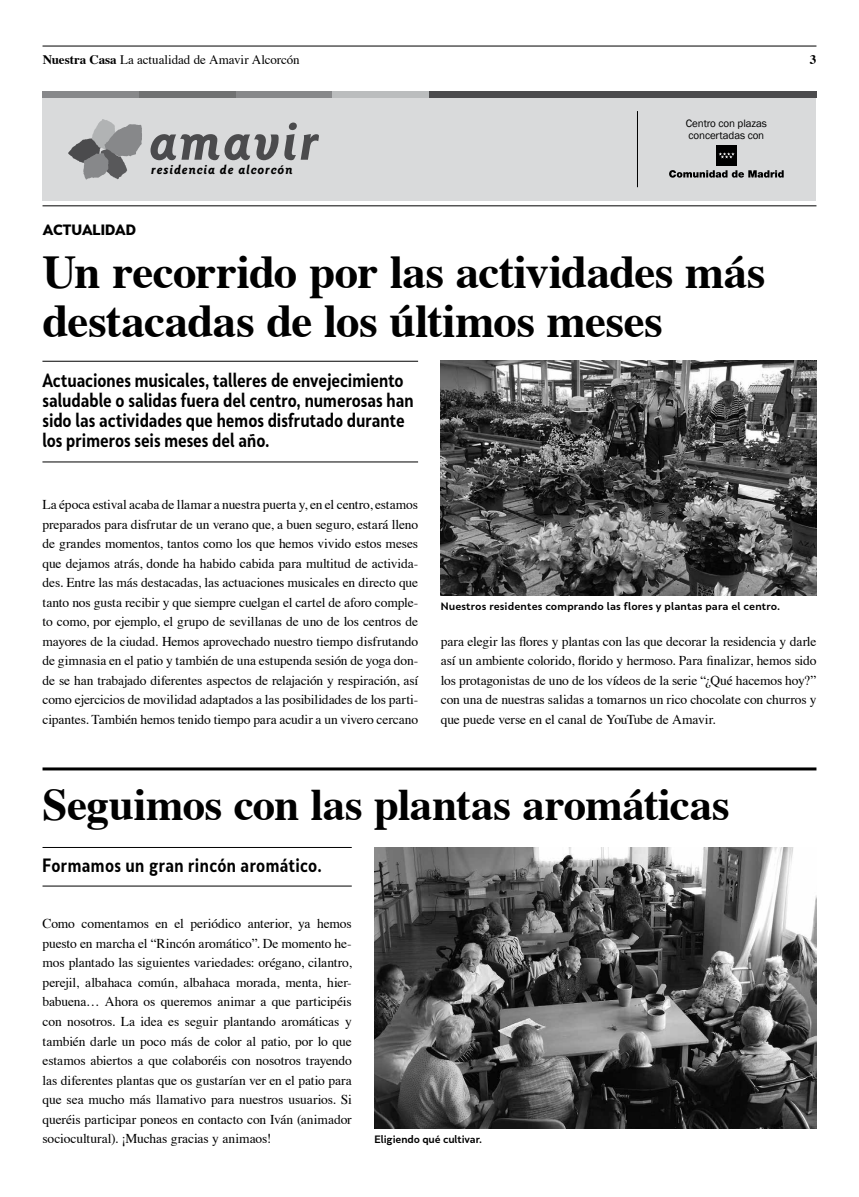
<style>
.page{position:relative;width:859px;height:1197px;background:#fff}
.page>*{position:absolute;margin:0;border:0;box-sizing:border-box;transform-origin:0 0}
.t1{font:italic 700 51px "Goudy Sans BQ";letter-spacing:.055em;color:#4b4b4d}
.t2{font:700 47px/49px "Times";letter-spacing:-.01em;color:#000}
.t3{font:700 45px "Times";letter-spacing:-.01em;color:#000}
.t4{font:700 18px/20px "Skola Sans Cn";color:#000}
.t5{font:900 14px "Skola Sans";color:#000}
.t6{font:13.5px/19.5px "Times";letter-spacing:-.01em;color:#000;text-align:justify}
.t7{font:13px "Times";letter-spacing:-.005em;color:#000}
.t8{font:700 13px "Times";color:#000}
.t9{font:italic 700 12.5px "Goudy Sans BQ";letter-spacing:.075em;color:#000}
.t10{font:11px/12px "Franklin Gothic";letter-spacing:-.01em;color:#000}
.t11{font:700 10px "Skola Sans";letter-spacing:.01em;color:#000}
.t12{font:700 10px "Skola Sans";letter-spacing:-.01em;color:#000}
.s1{font-weight:700}
</style>
<div class="page">
<div style="left:43px;top:93px;width:773px;height:107px;background:#d9dadb"></div>
<hr style="left:43px;top:767px;width:773px;height:3px;background:#000">
<img style="left:441px;top:361px;width:375px;height:234px">
<hr style="left:43px;top:847px;width:309px;height:1px;background:#000">
<hr style="left:43px;top:885px;width:309px;height:1px;background:#000">
<hr style="left:42px;top:361px;width:376px;height:1px;background:#000">
<hr style="left:42px;top:461px;width:376px;height:1px;background:#000">
<hr style="left:637px;top:111px;width:1px;height:76px;background:#000">
<div style="left:43px;top:91px;width:96px;height:6px;background:#87888a"></div>
<div style="left:139px;top:91px;width:97px;height:6px;background:#707172"></div>
<div style="left:236px;top:91px;width:97px;height:6px;background:#87888a"></div>
<div style="left:332px;top:91px;width:97px;height:6px;background:#bbbdbe"></div>
<div style="left:429px;top:91px;width:387px;height:6px;background:#4b4b4d"></div>
<div style="left:716px;top:145px;width:21px;height:21px;background:#000"></div>
<svg style="left:719px;top:152px;width:16px;height:6px"></svg>
<svg style="left:669px;top:170px;width:115px;height:8px"></svg>
<img style="left:374px;top:847px;width:442px;height:281px">
<hr style="left:43px;top:205px;width:773px;height:1px;background:#000">
<svg style="left:68px;top:119px;width:74px;height:61px"></svg>
<hr style="left:43px;top:46px;width:773px;height:1px;background:#000">
<p class="t7" style="left:43px;top:47px;width:259px"><span class="s1">Nuestra Casa</span> La actualidad de Amavir Alcorcón</p>
<p class="t8" style="left:810px;top:47px;width:8px">3</p>
<h1 class="t1" style="left:149px;top:112px;width:171px">amavir</h1>
<p class="t9" style="left:151px;top:162px;width:143px">residencia de alcorcón</p>
<p class="t5" style="left:43px;top:221px;width:95px">ACTUALIDAD</p>
<p class="t10" style="left:686px;top:117px;width:82px">Centro con plazas concertadas con</p>
<h2 class="t2" style="left:42px;top:243px;width:724px">Un recorrido por las actividades más destacadas de los últimos meses</h2>
<h3 class="t4" style="left:42px;top:370px;width:373px">Actuaciones musicales, talleres de envejecimiento saludable o salidas fuera del centro, numerosas han sido las actividades que hemos disfrutado durante los primeros seis meses del año.</h3>
<p class="t6" style="left:43px;top:493px;width:377px">La época estival acaba de llamar a nuestra puerta y, en el centro, estamos preparados para disfrutar de un verano que, a buen seguro, estará lleno de grandes momentos, tantos como los que hemos vivido estos meses que dejamos atrás, donde ha habido cabida para multitud de activida&shy;des. Entre las más destacadas, las actuaciones musicales en directo que tanto nos gusta recibir y que siempre cuelgan el cartel de aforo comple&shy;to como, por ejemplo, el grupo de sevillanas de uno de los centros de mayores de la ciudad. Hemos aprovechado nuestro tiempo disfrutando de gimnasia en el patio y también de una estupenda sesión de yoga don&shy;de se han trabajado diferentes aspectos de relajación y respiración, así como ejercicios de movilidad adaptados a las posibilidades de los parti&shy;cipantes. También hemos tenido tiempo para acudir a un vivero cercano</p>
<p class="t11" style="left:441px;top:600px;width:341px">Nuestros residentes comprando las flores y plantas para el centro.</p>
<p class="t6" style="left:441px;top:630px;width:377px">para elegir las flores y plantas con las que decorar la residencia y darle así un ambiente colorido, florido y hermoso. Para finalizar, hemos sido los protagonistas de uno de los vídeos de la serie “¿Qué hacemos hoy?” con una de nuestras salidas a tomarnos un rico chocolate con churros y que puede verse en el canal de YouTube de Amavir.</p>
<h3 class="t3" style="left:43px;top:761px;width:688px">Seguimos con las plantas aromáticas</h3>
<h3 class="t4" style="left:43px;top:855px;width:281px">Formamos un gran rincón aromático.</h3>
<p class="t6" style="left:43px;top:912px;width:311px">Como comentamos en el periódico anterior, ya hemos puesto en marcha el “Rincón aromático”. De momento he&shy;mos plantado las siguientes variedades: orégano, cilantro, perejil, albahaca común, albahaca morada, menta, hier&shy;babuena… Ahora os queremos animar a que participéis con nosotros. La idea es seguir plantando aromáticas y también darle un poco más de color al patio, por lo que estamos abiertos a que colaboréis con nosotros trayendo las diferentes plantas que os gustarían ver en el patio para que sea mucho más llamativo para nuestros usuarios. Si queréis participar poneos en contacto con Iván (animador sociocultural). ¡Muchas gracias y animaos!</p>
<p class="t12" style="left:374px;top:1132px;width:109px">Eligiendo qué cultivar.</p>
</div>
